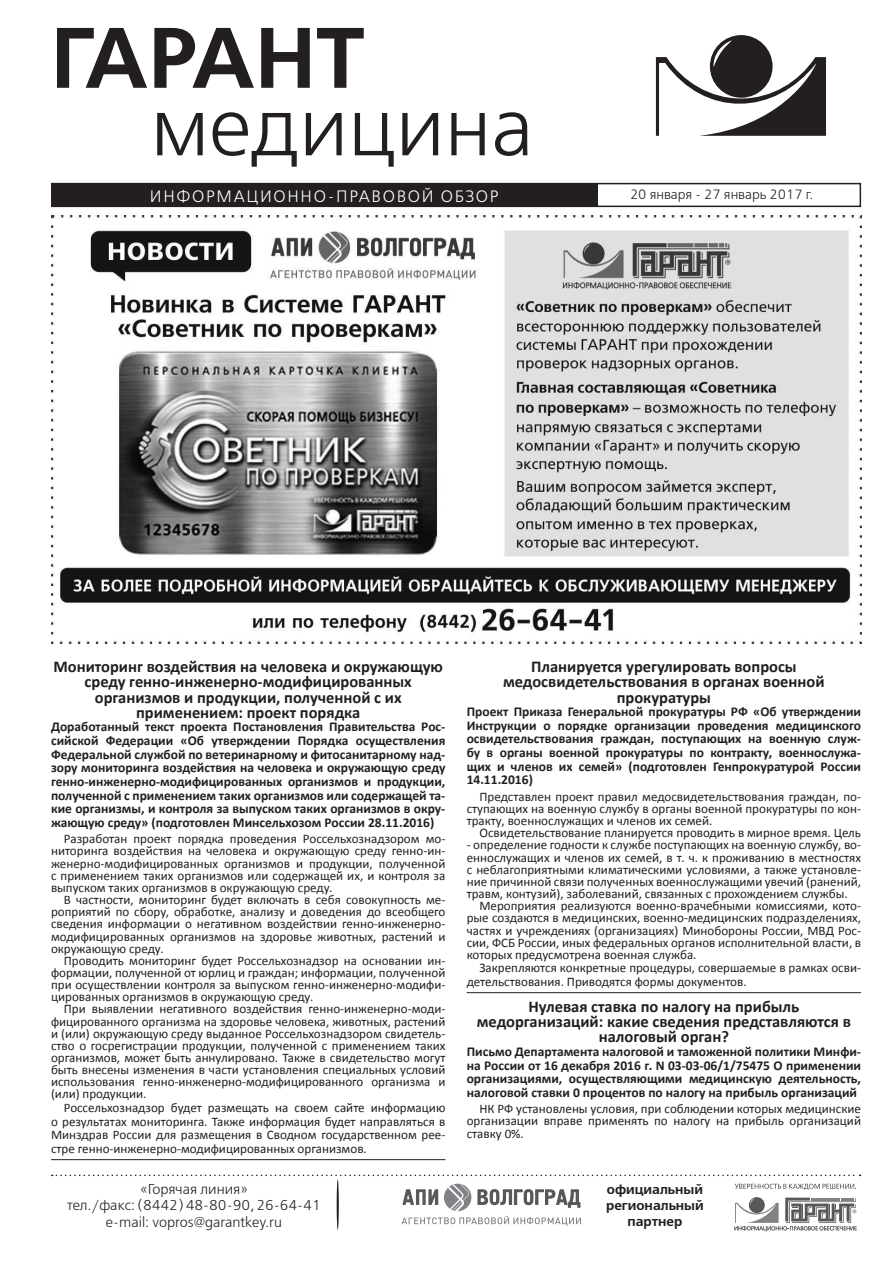
<style>
.page{position:relative;width:893px;height:1263px;background:#fff}
.page>*{position:absolute;margin:0;border:0;box-sizing:border-box;transform-origin:0 0}
.t1{font:700 85.5px "Free Set C";color:#231f20}
.t2{font:82.5px "Free Set C";color:#231f20}
.Заголовок{font:700 16.5px/15.1px "Calibri";color:#231f20;text-align:center}
.t3{font:16.5px "Free Set C";letter-spacing:.1em;color:#fff}
.t4{font:14.25px/16.5px "Free Set C";color:#231f20;text-align:center}
.ПодЗаголовок{font:700 13.5px/13.6px "Calibri";color:#231f20;text-align:justify}
.t5{font:700 13.5px/16.2px "Free Set C";color:#231f20;text-align:center}
.t6{font:13.5px "Free Set C";color:#231f20}
.Текст{font:13.05px/12.1px "Calibri";color:#231f20;text-align:justify}
.текст_линейка{font:13.05px/13.6px "Calibri";color:#231f20;text-align:justify}
</style>
<div class="page">
<svg style="left:52px;top:1174px;width:809px;height:2px"></svg>
<hr style="left:337px;top:1179px;width:2px;height:51px;background:#231f20;border-radius:50%">
<svg style="left:401px;top:1184px;width:180px;height:42px"></svg>
<svg style="left:734px;top:1197px;width:123px;height:34px"></svg>
<svg style="left:735px;top:1184px;width:121px;height:6px"></svg>
<div style="left:51px;top:183px;width:810px;height:24px;border:2px solid #231f20"></div>
<div style="left:51px;top:184px;width:546px;height:23px;background:#231f20"></div>
<hr style="left:51px;top:1159px;width:394px;height:1px;background:#231f20">
<div style="left:710px;top:35px;width:63px;height:63px;background:#231f20;border-radius:50%"></div>
<svg style="left:656px;top:40px;width:170px;height:96px"></svg>
<hr style="left:467px;top:992px;width:394px;height:1px;background:#231f20">
<img style="left:51px;top:216px;width:810px;height:427px">
<p class="t1" style="left:51px;top:7px;width:315px">ГАРАНТ</p>
<p class="t2" style="left:151px;top:79px;width:385px">медицина</p>
<p class="t3" style="left:150px;top:187px;width:350px">ИНФОРМАЦИОННО-ПРАВОВОЙ ОБЗОР</p>
<p class="t6" style="left:630px;top:186px;width:185px">20 января - 27 январь 2017 г.</p>
<p class="Заголовок" style="left:53px;top:659px;width:391px">Мониторинг воздействия на человека и окружающую среду генно-инженерно-модифицированных организмов и продукции, полученной с их применением: проект порядка</p>
<p class="ПодЗаголовок" style="left:51px;top:719px;width:396px">Доработанный текст проекта Постановления Правительства Рос&shy;сийской Федерации «Об утверждении Порядка осуществления Федеральной службой по ветеринарному и фитосанитарному над&shy;зору мониторинга воздействия на человека и окружающую среду генно-инженерно-модифицированных организмов и продукции, полученной с применением таких организмов или содержащей та&shy;кие организмы, и контроля за выпуском таких организмов в окру&shy;жающую среду» (подготовлен Минсельхозом России 28.11.2016)</p>
<p class="Текст" style="left:51px;top:832px;width:396px;text-indent:13px">Разработан проект порядка проведения Россельхознадзором мо&shy;ниторинга воздействия на человека и окружающую среду генно-ин&shy;женерно-модифицированных организмов и продукции, полученной с применением таких организмов или содержащей их, и контроля за выпуском таких организмов в окружающую среду.</p>
<p class="Текст" style="left:51px;top:893px;width:396px;text-indent:13px">В частности, мониторинг будет включать в себя совокупность ме&shy;роприятий по сбору, обработке, анализу и доведения до всеобщего сведения информации о негативном воздействии генно-инженерно&shy;модифицированных организмов на здоровье животных, растений и окружающую среду.</p>
<p class="Текст" style="left:51px;top:954px;width:396px;text-indent:13px">Проводить мониторинг будет Россельхознадзор на основании ин&shy;формации, полученной от юрлиц и граждан; информации, полученной при осуществлении контроля за выпуском генно-инженерно-модифи&shy;цированных организмов в окружающую среду.</p>
<p class="Текст" style="left:51px;top:1003px;width:396px;text-indent:13px">При выявлении негативного воздействия генно-инженерно-моди&shy;фицированного организма на здоровье человека, животных, растений и (или) окружающую среду выданное Россельхознадзором свидетель&shy;ство о госрегистрации продукции, полученной с применением таких организмов, может быть аннулировано. Также в свидетельство могут быть внесены изменения в части установления специальных условий использования генно-инженерно-модифицированного организма и (или) продукции.</p>
<p class="текст_линейка" style="left:51px;top:1100px;width:396px;text-indent:13px">Россельхознадзор будет размещать на своем сайте информацию о результатах мониторинга. Также информация будет направляться в Минздрав России для размещения в Сводном государственном рее&shy;стре генно-инженерно-модифицированных организмов.</p>
<p class="t4" style="left:67px;top:1181px;width:255px">«Горячая линия»<br>тел./факс: (8442) 48-80-90, 26-64-41 e-mail: vopros@garantkey.ru</p>
<p class="Заголовок" style="left:503px;top:659px;width:323px">Планируется урегулировать вопросы медосвидетельствования в органах военной прокуратуры</p>
<p class="ПодЗаголовок" style="left:467px;top:704px;width:396px">Проект Приказа Генеральной прокуратуры РФ «Об утверждении Инструкции о порядке организации проведения медицинского освидетельствования граждан, поступающих на военную служ&shy;бу в органы военной прокуратуры по контракту, военнослужа&shy;щих и членов их семей» (подготовлен Генпрокуратурой России 14.11.2016)</p>
<p class="Текст" style="left:467px;top:790px;width:396px;text-indent:13px">Представлен проект правил медосвидетельствования граждан, по&shy;ступающих на военную службу в органы военной прокуратуры по кон&shy;тракту, военнослужащих и членов их семей.</p>
<p class="Текст" style="left:479px;top:826px;width:383px">Освидетельствование планируется проводить в мирное время. Цель</p>
<p class="Текст" style="left:467px;top:839px;width:396px">- определение годности к службе поступающих на военную службу, во&shy;еннослужащих и членов их семей, в т. ч. к проживанию в местностях с неблагоприятными климатическими условиями, а также установле&shy;ние причинной связи полученных военнослужащими увечий (ранений, травм, контузий), заболеваний, связанных с прохождением службы.</p>
<p class="Текст" style="left:467px;top:899px;width:396px;text-indent:13px">Мероприятия реализуются военно-врачебными комиссиями, кото&shy;рые создаются в медицинских, военно-медицинских подразделениях, частях и учреждениях (организациях) Минобороны России, МВД Рос&shy;сии, ФСБ России, иных федеральных органов исполнительной власти, в которых предусмотрена военная служба.</p>
<p class="текст_линейка" style="left:467px;top:961px;width:396px;text-indent:13px">Закрепляются конкретные процедуры, совершаемые в рамках осви&shy;детельствования. Приводятся формы документов.</p>
<p class="Заголовок" style="left:477px;top:998px;width:376px">Нулевая ставка по налогу на прибыль медорганизаций: какие сведения представляются в налоговый орган?</p>
<p class="ПодЗаголовок" style="left:467px;top:1044px;width:396px">Письмо Департамента налоговой и таможенной политики Минфи&shy;на России от 16 декабря 2016 г. N 03-03-06/1/75475 О применении организациями, осуществляющими медицинскую деятельность, налоговой ставки 0 процентов по налогу на прибыль организаций</p>
<p class="Текст" style="left:467px;top:1102px;width:396px;text-indent:13px">НК РФ установлены условия, при соблюдении которых медицинские организации вправе применять по налогу на прибыль организаций ставку 0%.</p>
<p class="t5" style="left:606px;top:1181px;width:99px">официальный региональный партнер</p>
</div>
